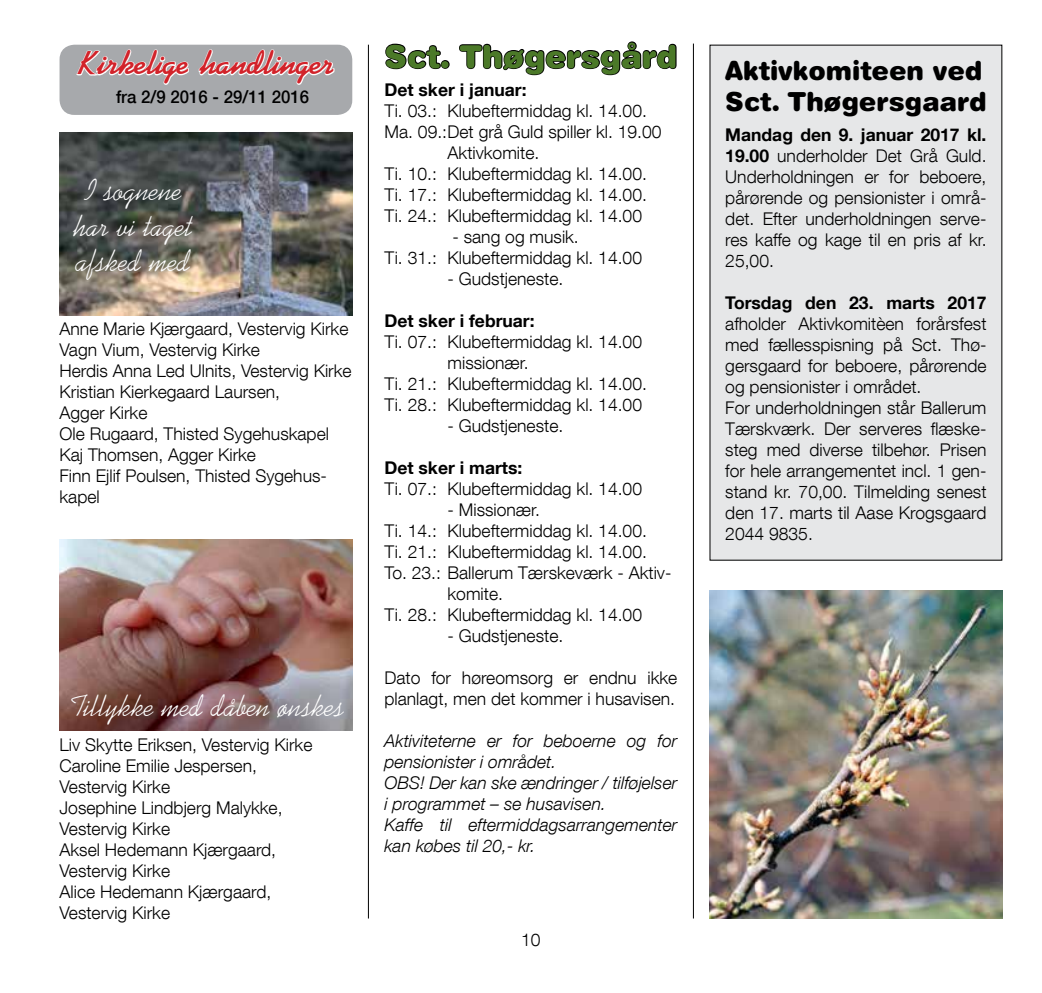
<style>
.page{position:relative;width:1042px;height:993px;background:#fff}
.page>*{position:absolute;margin:0;border:0;box-sizing:border-box;transform-origin:0 0}
.t1{font:700 33.07px "Kaufmann Script";color:#d2232a}
.t2{font:900 31.5px "Helvetica Rounded LT";color:#4b7928}
.t3{font:29.75px/35.7px "Kaufmann Script";color:#fff;text-align:center}
.t4{font:900 26.25px/31.5px "Helvetica Rounded LT";color:#000}
.t5{font:300 17.5px/21px "Helvetica Neue LT Com";color:#000}
.t6{font:italic 300 17.5px/21px "Helvetica Neue LT Com";color:#000}
.t7{font:700 17.5px "Helvetica Neue LT Com";color:#000}
.t8{font:500 17.5px "Helvetica Neue LT Com";color:#000;scale:.96 1}
.s1{font-weight:700}
</style>
<div class="page">
<div style="left:60px;top:45px;width:292px;height:70px;background:#a7a9ac;border-radius:15px"></div>
<svg style="left:76px;top:49px;width:113px;height:36px"></svg>
<svg style="left:198px;top:49px;width:137px;height:36px"></svg>
<img style="left:60px;top:539px;width:292px;height:191px">
<img style="left:60px;top:133px;width:292px;height:182px">
<hr style="left:368px;top:45px;width:1px;height:873px;background:#000">
<hr style="left:693px;top:44px;width:1px;height:874px;background:#000">
<svg style="left:385px;top:43px;width:57px;height:27px"></svg>
<div style="left:441px;top:60px;width:9px;height:9px;border:2px solid #000;border-radius:50%"></div>
<svg style="left:459px;top:41px;width:218px;height:35px"></svg>
<div style="left:710px;top:45px;width:292px;height:515px;background:#e6e7e8"></div>
<img style="left:709px;top:590px;width:293px;height:328px">
<h1 class="t1" style="left:77px;top:42px;width:258px">Kirkelige handlinger</h1>
<p class="t8" style="left:116px;top:86px;width:203px">fra 2/9 2016 - 29/11 2016</p>
<h3 class="t3" style="left:74px;top:173px;width:120px">I sognene har vi taget afsked med</h3>
<p class="t5" style="left:60px;top:318px;width:294px">Anne Marie Kjærgaard, Vestervig Kirke<br>Vagn Vium, Vestervig Kirke<br>Herdis Anna Led Ulnits, Vestervig Kirke<br>Kristian Kierkegaard Laursen,<br>Agger Kirke<br>Ole Rugaard, Thisted Sygehuskapel<br>Kaj Thomsen, Agger Kirke<br>Finn Ejlif Poulsen, Thisted Sygehus&shy;kapel</p>
<h3 class="t3" style="left:68px;top:689px;width:277px">Tillykke med dåben ønskes</h3>
<p class="t5" style="left:60px;top:733px;width:254px">Liv Skytte Eriksen, Vestervig Kirke<br>Caroline Emilie Jespersen,<br>Vestervig Kirke<br>Josephine Lindbjerg Malykke,<br>Vestervig Kirke<br>Aksel Hedemann Kjærgaard,<br>Vestervig Kirke<br>Alice Hedemann Kjærgaard,<br>Vestervig Kirke</p>
<h2 class="t2" style="left:384px;top:36px;width:294px">Sct. Thøgersgård</h2>
<p class="t7" style="left:384px;top:78px;width:143px">Det sker i januar:</p>
<p class="t5" style="left:384px;top:100px;width:264px">Ti. 03.: Klubeftermiddag kl. 14.00.</p>
<p class="t5" style="left:384px;top:121px;width:278px">Ma. 09.:Det grå Guld spiller kl. 19.00</p>
<p class="t5" style="left:447px;top:142px;width:93px">Aktivkomite.</p>
<p class="t5" style="left:384px;top:163px;width:264px">Ti. 10.: Klubeftermiddag kl. 14.00.</p>
<p class="t5" style="left:384px;top:184px;width:264px">Ti. 17.: Klubeftermiddag kl. 14.00.</p>
<p class="t5" style="left:384px;top:205px;width:259px">Ti. 24.: Klubeftermiddag kl. 14.00</p>
<p class="t5" style="left:384px;top:226px;width:259px;text-align:center">- sang og musik.<br>Ti. 31.: Klubeftermiddag kl. 14.00</p>
<p class="t5" style="left:447px;top:268px;width:117px">- Gudstjeneste.</p>
<p class="t7" style="left:384px;top:309px;width:152px">Det sker i februar:</p>
<p class="t5" style="left:384px;top:331px;width:259px">Ti. 07.: Klubeftermiddag kl. 14.00</p>
<p class="t5" style="left:447px;top:352px;width:83px">missionær.</p>
<p class="t5" style="left:384px;top:373px;width:264px">Ti. 21.: Klubeftermiddag kl. 14.00.</p>
<p class="t5" style="left:384px;top:394px;width:259px">Ti. 28.: Klubeftermiddag kl. 14.00</p>
<p class="t5" style="left:447px;top:415px;width:117px">- Gudstjeneste.</p>
<p class="t7" style="left:384px;top:456px;width:139px">Det sker i marts:</p>
<p class="t5" style="left:384px;top:478px;width:259px">Ti. 07.: Klubeftermiddag kl. 14.00</p>
<p class="t5" style="left:447px;top:499px;width:94px">- Missionær.</p>
<p class="t5" style="left:384px;top:520px;width:264px">Ti. 14.: Klubeftermiddag kl. 14.00.</p>
<p class="t5" style="left:384px;top:541px;width:264px">Ti. 21.: Klubeftermiddag kl. 14.00.</p>
<p class="t5" style="left:384px;top:562px;width:288px">To. 23.: Ballerum Tærskeværk - Aktiv-</p>
<p class="t5" style="left:447px;top:583px;width:57px">komite.</p>
<p class="t5" style="left:384px;top:604px;width:259px">Ti. 28.: Klubeftermiddag kl. 14.00</p>
<p class="t5" style="left:447px;top:625px;width:117px">- Gudstjeneste.</p>
<p class="t5" style="left:384px;top:667px;width:294px">Dato for høreomsorg er endnu ikke planlagt, men det kommer i husavisen.</p>
<p class="t6" style="left:384px;top:730px;width:294px">Aktiviteterne er for beboerne og for pensionister i området.<br>OBS! Der kan ske ændringer / tilføjelser i programmet – se husavisen.<br>Kaffe til eftermiddagsarrangementer kan købes til 20,- kr.</p>
<p class="t5" style="left:521px;top:928px;width:21px">10</p>
<h3 class="t4" style="left:725px;top:54px;width:263px">Aktivkomiteen ved<br>Sct. Thøgersgaard</h3>
<p class="t5" style="left:725px;top:124px;width:263px;text-align:justify"><span class="s1">Mandag den 9. januar 2017 kl.<br>19.00</span> underholder Det Grå Guld.<br>Underholdningen er for beboere, pårørende og pensionister i områ&shy;det. Efter underholdningen serve&shy;res kaffe og kage til en pris af kr.<br>25,00.</p>
<p class="t7" style="left:725px;top:292px;width:263px">Torsdag den 23. marts 2017</p>
<p class="t5" style="left:725px;top:313px;width:263px">afholder Aktivkomitèen forårsfest med fællesspisning på Sct. Thø&shy;gersgaard for beboere, pårørende og pensionister i området.<br>For underholdningen står Ballerum<br>Tærskværk. Der serveres flæske&shy;steg med diverse tilbehør. Prisen for hele arrangementet incl. 1 gen&shy;stand kr. 70,00. Tilmelding senest den 17. marts til Aase Krogsgaard<br>2044 9835.</p>
</div>
